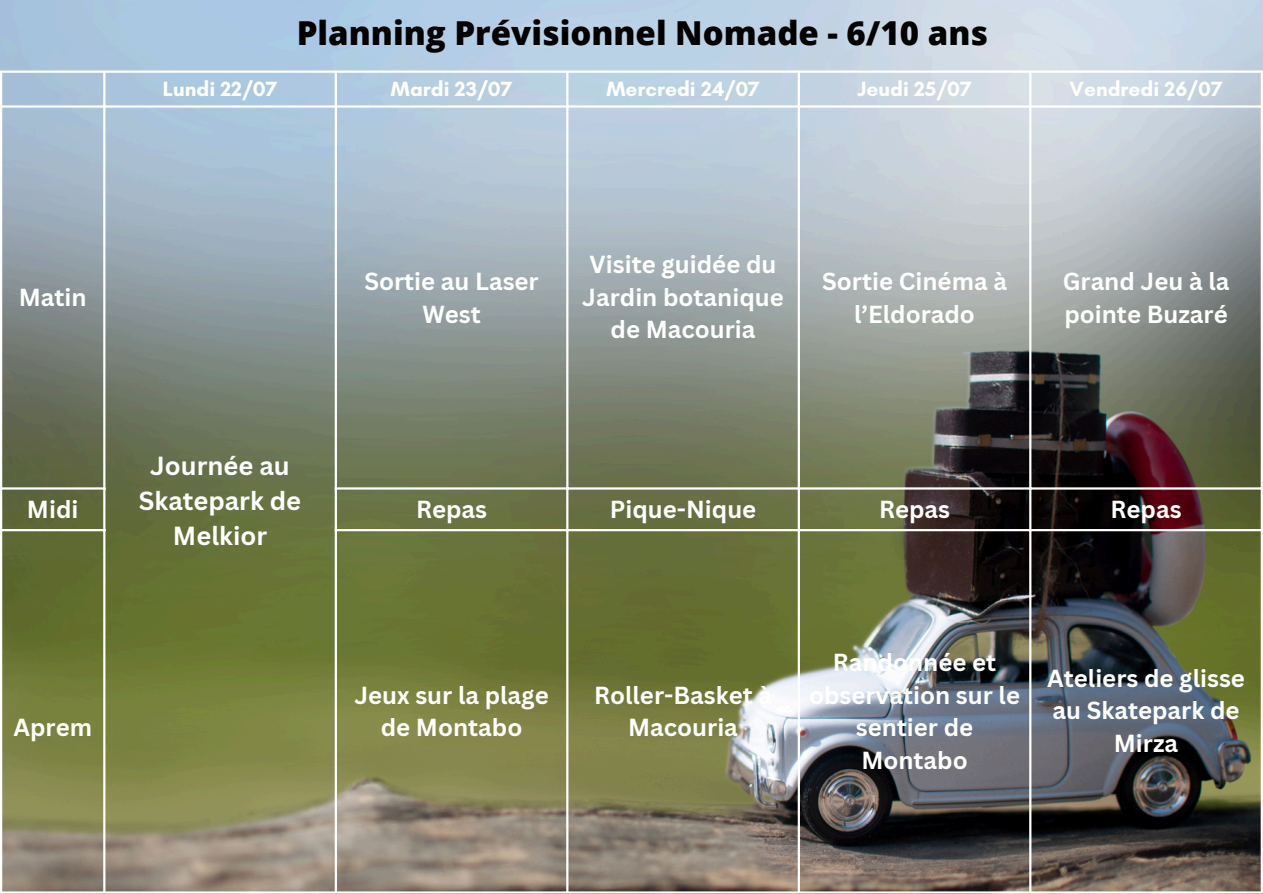
<style>
.page{position:relative;width:1263px;height:894px;background:#fff}
.page>*{position:absolute;margin:0;border:0;box-sizing:border-box;transform-origin:0 0}
.t1{font:800 33px "Open Sans";color:#000}
.t2{font:700 25.5px/34.8px "Canva Sans";color:#fffffe;text-align:center}
.t3{font:700 24px/32.7px "Canva Sans";color:#fffffe;text-align:center}
.t4{font:700 21px "Glacial Indifference";color:#fffffe}
</style>
<div class="page">
<img style="left:0;top:0;width:1263px;height:891px">
<hr style="left:0;top:73px;width:2px;height:818px;background:#fffffe">
<hr style="left:103px;top:73px;width:2px;height:818px;background:#fffffe">
<hr style="left:335px;top:73px;width:2px;height:818px;background:#fffffe">
<hr style="left:566px;top:73px;width:2px;height:818px;background:#fffffe">
<hr style="left:798px;top:73px;width:2px;height:818px;background:#fffffe">
<hr style="left:1029px;top:73px;width:2px;height:818px;background:#fffffe">
<hr style="left:1261px;top:73px;width:2px;height:818px;background:#fffffe">
<hr style="left:0;top:70px;width:1263px;height:3px;background:#fffffe">
<hr style="left:0;top:105px;width:1263px;height:3px;background:#fffffe">
<hr style="left:0;top:487px;width:105px;height:2px;background:#fffffe">
<hr style="left:335px;top:487px;width:928px;height:2px;background:#fffffe">
<hr style="left:0;top:529px;width:105px;height:2px;background:#fffffe">
<hr style="left:335px;top:529px;width:928px;height:2px;background:#fffffe">
<h1 class="t1" style="left:297px;top:10px;width:693px">Planning Prévisionnel Nomade - 6/10 ans</h1>
<p class="t3" style="left:19px;top:280px;width:69px">Matin</p>
<p class="t4" style="left:163px;top:76px;width:116px">Lundi 22/07</p>
<p class="t4" style="left:391px;top:76px;width:123px">Mardi 23/07</p>
<p class="t4" style="left:606px;top:76px;width:155px">Mercredi 24/07</p>
<p class="t4" style="left:857px;top:76px;width:116px">Jeudi 25/07</p>
<p class="t4" style="left:1070px;top:76px;width:154px">Vendredi 26/07</p>
<p class="t3" style="left:364px;top:264px;width:176px">Sortie au Laser<br>West</p>
<p class="t3" style="left:582px;top:247px;width:203px">Visite guidée du<br>Jardin botanique de Macouria</p>
<p class="t3" style="left:822px;top:264px;width:186px">Sortie Cinéma à l’Eldorado</p>
<p class="t3" style="left:1063px;top:264px;width:168px;text-align:left">Grand Jeu à la pointe Buzaré</p>
<p class="t2" style="left:139px;top:447px;width:164px">Journée au<br>Skatepark de<br>Melkior</p>
<p class="t3" style="left:27px;top:492px;width:53px">Midi</p>
<p class="t3" style="left:416px;top:492px;width:73px">Repas</p>
<p class="t3" style="left:610px;top:492px;width:148px">Pique-Nique</p>
<p class="t3" style="left:879px;top:492px;width:73px">Repas</p>
<p class="t3" style="left:1110px;top:492px;width:73px">Repas</p>
<p class="t3" style="left:13px;top:710px;width:80px">Aprem</p>
<p class="t3" style="left:354px;top:677px;width:196px">Jeux sur la plage de Montabo</p>
<p class="t3" style="left:594px;top:677px;width:179px">Roller-Basket à<br>Macouria</p>
<p class="t3" style="left:809px;top:645px;width:213px">Randonnée et observation sur le sentier de<br>Montabo</p>
<p class="t3" style="left:1047px;top:660px;width:199px">Ateliers de glisse au Skatepark de<br>Mirza</p>
</div>
